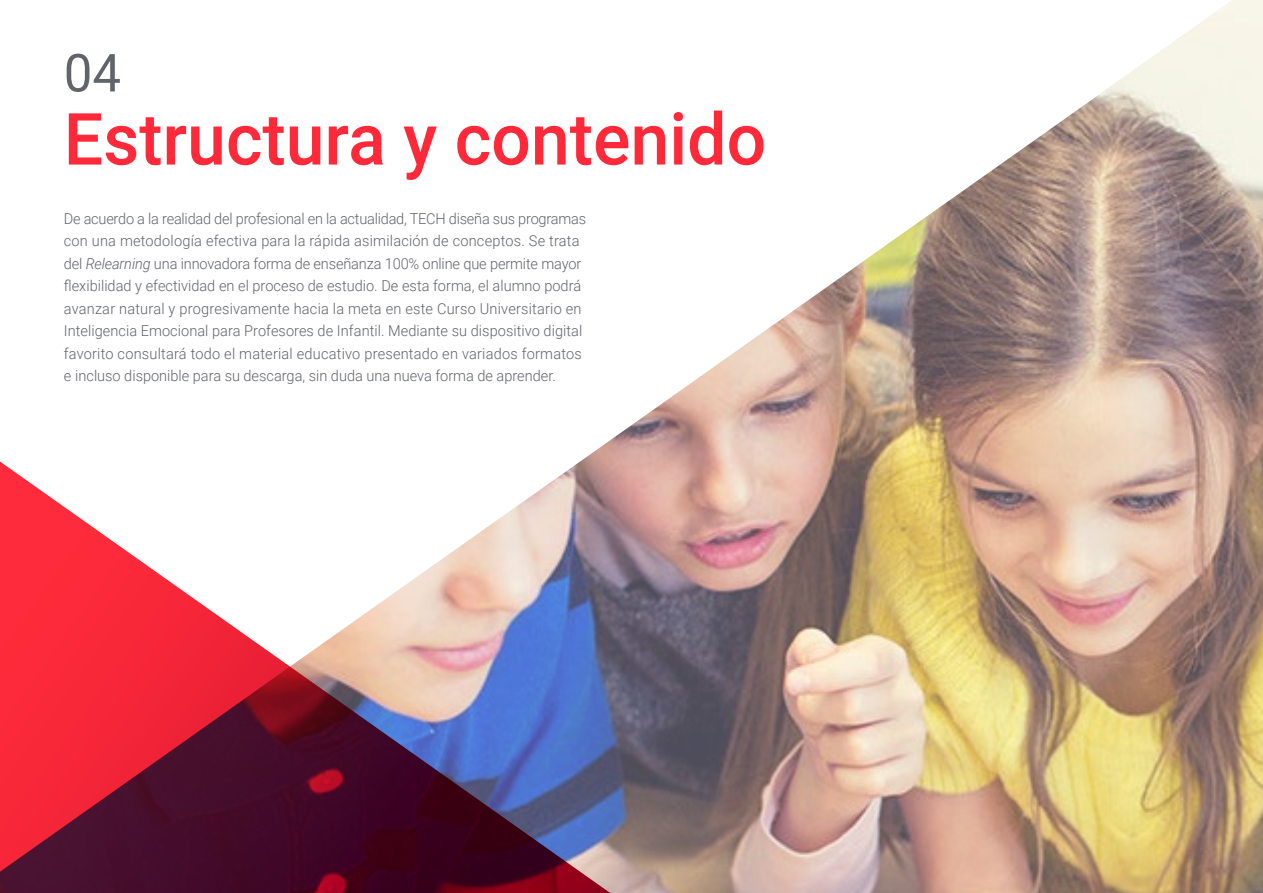
<style>
.page{position:relative;width:1263px;height:893px;background:#fff}
.page>*{position:absolute;margin:0;border:0;box-sizing:border-box;transform-origin:0 0}
.t1{font:500 72px "Roboto";color:#ff293a}
.t2{font:52.5px "Roboto";color:#61646a}
.t3{font:300 15px/22.5px "Roboto";letter-spacing:.005em;color:#61646a}
.s1{font-style:italic}
</style>
<div class="page">
<img style="left:602px;top:0;width:661px;height:893px">
<svg style="left:0;top:446px;width:640px;height:447px"></svg>
<h2 class="t2" style="left:64px;top:36px;width:59px">04</h2>
<h1 class="t1" style="left:64px;top:89px;width:704px">Estructura y contenido</h1>
<p class="t3" style="left:64px;top:207px;width:524px">De acuerdo a la realidad del profesional en la actualidad, TECH diseña sus programas con una metodología efectiva para la rápida asimilación de conceptos. Se trata del <span class="s1">Relearning</span> una innovadora forma de enseñanza 100% online que permite mayor flexibilidad y efectividad en el proceso de estudio. De esta forma, el alumno podrá avanzar natural y progresivamente hacia la meta en este Curso Universitario en Inteligencia Emocional para Profesores de Infantil. Mediante su dispositivo digital favorito consultará todo el material educativo presentado en variados formatos e incluso disponible para su descarga, sin duda una nueva forma de aprender.</p>
</div>
